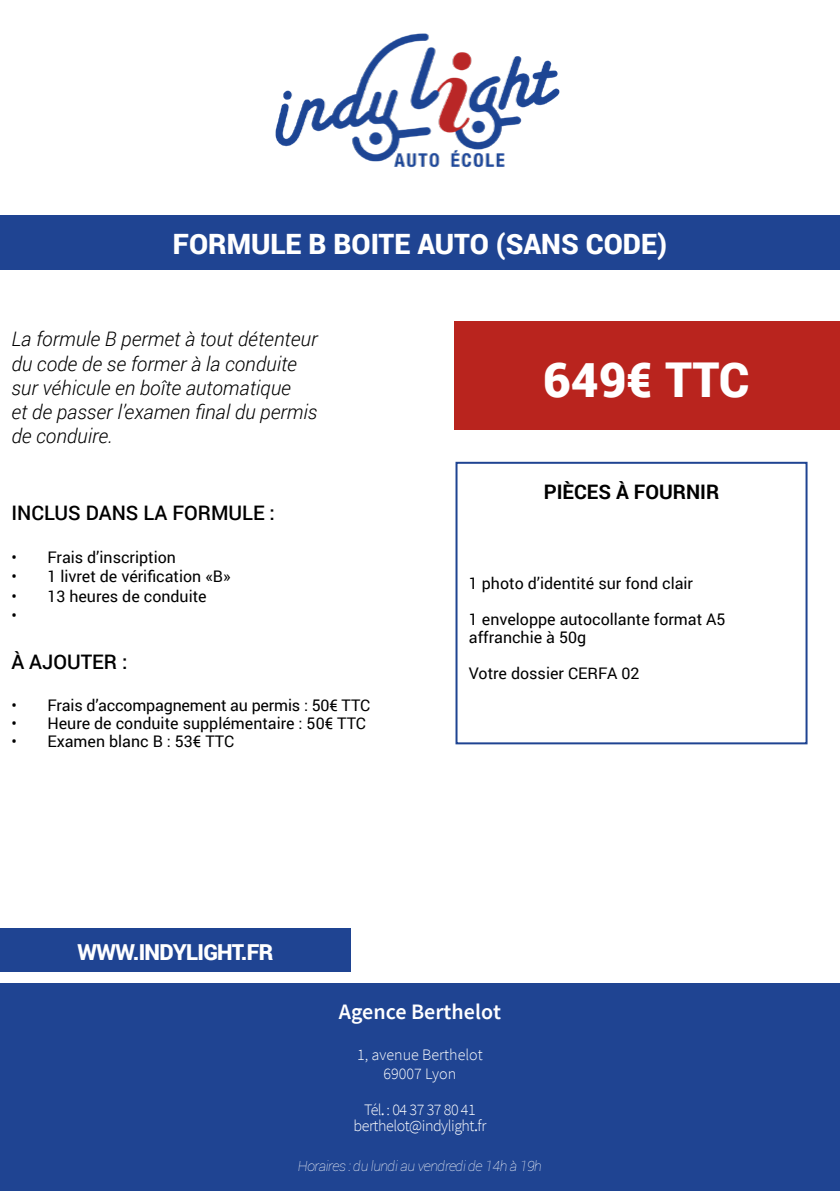
<style>
.page{position:relative;width:840px;height:1191px;background:#fff}
.page>*{position:absolute;margin:0;border:0;box-sizing:border-box;transform-origin:0 0}
.t1{font:900 48px "Roboto";color:#fff}
.t2{font:900 28px "Roboto";color:#fff}
.t3{font:900 22px "Roboto";letter-spacing:-.03em;color:#fff}
.t4{font:600 22px "Source Sans Pro";color:#fff}
.t5{font:italic 300 20px/24px "Roboto";color:#000}
.t6{font:500 20px "Roboto";color:#000}
.t7{font:700 20px "Roboto";color:#000}
.t8{font:16px/18px "Roboto";color:#000}
.t9{font:300 16px/16px "Source Sans Pro";letter-spacing:-.03em;color:#fff;text-align:center}
.t10{font:300 16px/19.2px "Source Sans Pro";color:#fff;text-align:center}
.t11{font:italic 100 14px "Roboto";letter-spacing:-.03em;color:#fff}
.s1{font-weight:400}
</style>
<div class="page">
<div style="left:455px;top:462px;width:352px;height:282px;border:2px solid #1f4492"></div>
<div style="left:0;top:215px;width:839px;height:55px;background:#1f4492"></div>
<div style="left:454px;top:322px;width:385px;height:108px;background:#b9241e"></div>
<div style="left:0;top:928px;width:350px;height:44px;background:#1f4492"></div>
<div style="left:0;top:984px;width:839px;height:207px;background:#1f4492"></div>
<img style="left:275px;top:33px;width:285px;height:135px">
<h2 class="t2" style="left:173px;top:224px;width:495px">FORMULE B BOITE AUTO (SANS CODE)</h2>
<p class="t5" style="left:11px;top:327px;width:307px">La formule B permet à tout détenteur du code de se former à la conduite sur véhicule en boîte automatique<br>et de passer l’examen final du permis de conduire.</p>
<p class="t6" style="left:11px;top:499px;width:265px">INCLUS DANS LA FORMULE :</p>
<p class="t8" style="left:11px;top:548px;width:166px">• Frais d’inscription</p>
<p class="t8" style="left:11px;top:567px;width:221px">• 1 livret de vérification «B»</p>
<p class="t8" style="left:11px;top:585px;width:197px;line-height:19.2px">• 13 heures de conduite •</p>
<p class="t6" style="left:11px;top:647px;width:118px">À AJOUTER :</p>
<p class="t8" style="left:11px;top:695px;width:360px">• Frais d’accompagnement au permis : 50€ TTC</p>
<p class="t8" style="left:11px;top:713px;width:356px">• Heure de conduite supplémentaire : 50€ TTC</p>
<p class="t8" style="left:11px;top:731px;width:224px">• Examen blanc B : 53€ TTC</p>
<h3 class="t3" style="left:77px;top:936px;width:197px">WWW.INDYLIGHT.FR</h3>
<h1 class="t1" style="left:543px;top:346px;width:208px">649€ TTC</h1>
<p class="t7" style="left:543px;top:477px;width:177px">PIÈCES À FOURNIR</p>
<p class="t8" style="left:468px;top:573px;width:225px">1 photo d’identité sur fond clair</p>
<p class="t8" style="left:468px;top:609px;width:258px">1 enveloppe autocollante format A5 affranchie à 50g</p>
<p class="t8" style="left:468px;top:663px;width:172px">Votre dossier CERFA 02</p>
<h3 class="t4" style="left:339px;top:997px;width:163px">Agence Berthelot</h3>
<p class="t10" style="left:357px;top:1045px;width:127px">1, avenue Berthelot<br>69007 Lyon</p>
<p class="t9" style="left:353px;top:1101px;width:134px">Tél<span class="s1">.</span>: 04 37 37 80 41 berthelot@indylight<span class="s1">.</span>fr</p>
<p class="t11" style="left:298px;top:1156px;width:245px">Horaires : du lundi au vendredi de 14h à 19h</p>
</div>
